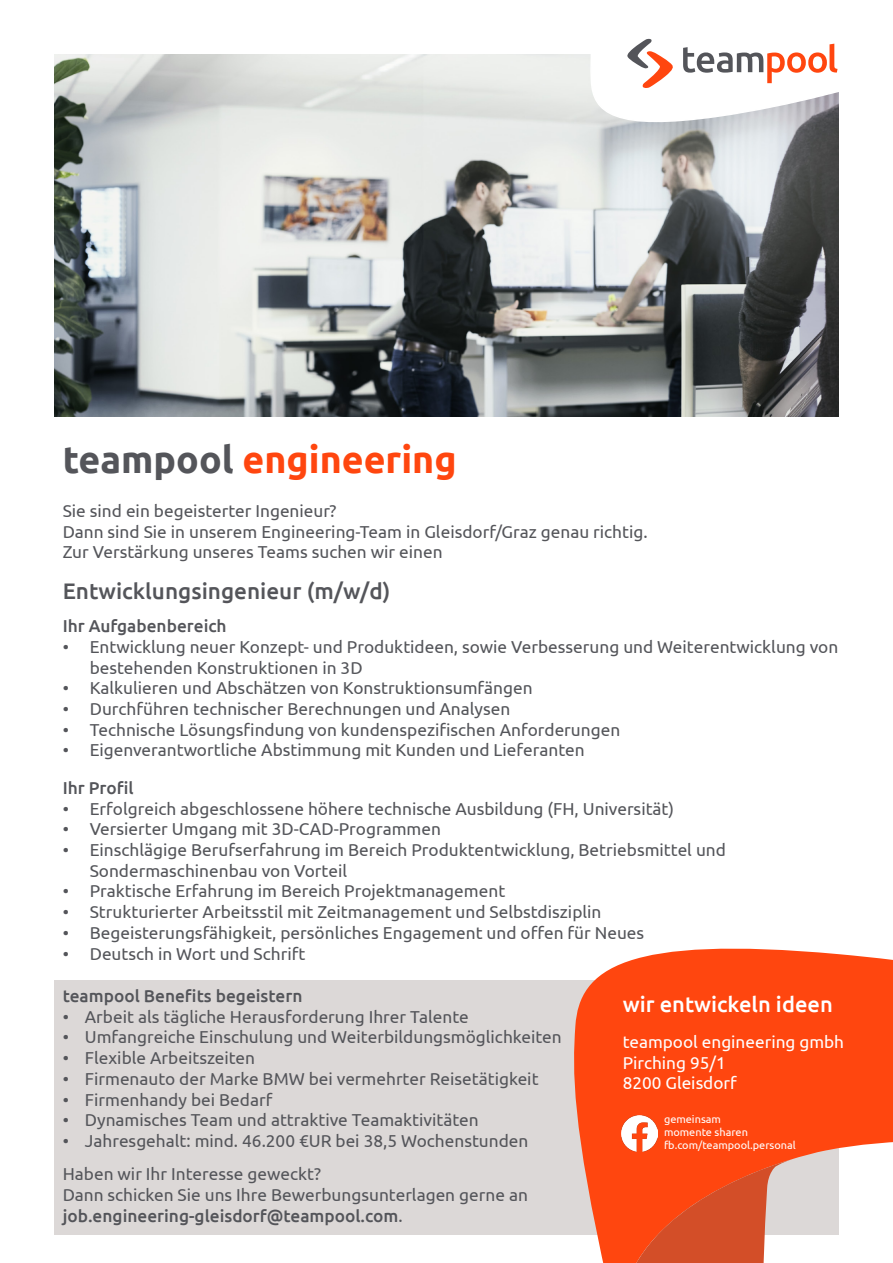
<style>
.page{position:relative;width:893px;height:1263px;background:#fff}
.page>*{position:absolute;margin:0;border:0;box-sizing:border-box;transform-origin:0 0}
.t1{font:700 37.5px "Ubuntu";color:#ff460f}
.t2{font:500 22.5px "Ubuntu";color:#54555a}
.t3{font:500 21.9px "Ubuntu";color:#fff}
.t4{font:17.25px/20.7px "Ubuntu";color:#54555a}
.t5{font:500 17.25px "Ubuntu";color:#54555a}
.t6{font:17.25px/20.5px "Ubuntu";color:#fff}
.t7{font:10.95px/13px "Ubuntu";color:#fff}
.s1{color:#54555a}
.s2{font-weight:500}
</style>
<div class="page">
<div style="left:54px;top:980px;width:785px;height:255px;background:#dcd8d7"></div>
<img style="left:54px;top:54px;width:785px;height:363px">
<svg style="left:590px;top:38px;width:249px;height:93px"></svg>
<svg style="left:574px;top:948px;width:319px;height:315px;fill:#ff460f"></svg>
<svg style="left:614px;top:1159px;width:179px;height:104px;background:#e96037"></svg>
<img style="left:622px;top:1116px;width:36px;height:35px">
<h1 class="t1" style="left:63px;top:437px;width:395px"><span class="s1">teampool</span> engineering</h1>
<p class="t4" style="left:63px;top:500px;width:586px">Sie sind ein begeisterter Ingenieur?<br>Dann sind Sie in unserem Engineering-Team in Gleisdorf/Graz genau richtig.<br>Zur Verstärkung unseres Teams suchen wir einen</p>
<h2 class="t2" style="left:63px;top:577px;width:329px">Entwicklungsingenieur (m/w/d)</h2>
<p class="t5" style="left:63px;top:615px;width:165px">Ihr Aufgabenbereich</p>
<p class="t4" style="left:90px;top:636px;width:750px;text-indent:-27px">• Entwicklung neuer Konzept- und Produktideen, sowie Verbesserung und Weiterentwicklung von bestehenden Konstruktionen in 3D</p>
<p class="t4" style="left:63px;top:677px;width:471px">• Kalkulieren und Abschätzen von Konstruktionsumfängen</p>
<p class="t4" style="left:63px;top:698px;width:449px">• Durchführen technischer Berechnungen und Analysen</p>
<p class="t4" style="left:63px;top:719px;width:559px">• Technische Lösungsfindung von kundenspezifischen Anforderungen</p>
<p class="t4" style="left:63px;top:739px;width:523px">• Eigenverantwortliche Abstimmung mit Kunden und Lieferanten</p>
<p class="t5" style="left:63px;top:777px;width:72px">Ihr Profil</p>
<p class="t4" style="left:63px;top:798px;width:613px">• Erfolgreich abgeschlossene höhere technische Ausbildung (FH, Universität)</p>
<p class="t4" style="left:63px;top:818px;width:380px">• Versierter Umgang mit 3D-CAD-Programmen</p>
<p class="t4" style="left:90px;top:839px;width:638px;text-indent:-27px">• Einschlägige Berufserfahrung im Bereich Produktentwicklung, Betriebsmittel und<br>Sondermaschinenbau von Vorteil</p>
<p class="t4" style="left:63px;top:880px;width:444px">• Praktische Erfahrung im Bereich Projektmanagement</p>
<p class="t4" style="left:63px;top:901px;width:540px">• Strukturierter Arbeitsstil mit Zeitmanagement und Selbstdisziplin</p>
<p class="t4" style="left:63px;top:922px;width:583px">• Begeisterungsfähigkeit, persönliches Engagement und offen für Neues</p>
<p class="t4" style="left:63px;top:942px;width:244px">• Deutsch in Wort und Schrift</p>
<p class="t5" style="left:63px;top:985px;width:241px">teampool Benefits begeistern</p>
<p class="t4" style="left:63px;top:1006px;width:408px">• Arbeit als tägliche Herausforderung Ihrer Talente</p>
<p class="t4" style="left:63px;top:1026px;width:500px">• Umfangreiche Einschulung und Weiterbildungsmöglichkeiten</p>
<p class="t4" style="left:63px;top:1047px;width:194px">• Flexible Arbeitszeiten</p>
<p class="t4" style="left:63px;top:1068px;width:477px">• Firmenauto der Marke BMW bei vermehrter Reisetätigkeit</p>
<p class="t4" style="left:63px;top:1088px;width:211px">• Firmenhandy bei Bedarf</p>
<p class="t4" style="left:63px;top:1109px;width:418px">• Dynamisches Team und attraktive Teamaktivitäten</p>
<p class="t4" style="left:63px;top:1124px;width:467px;line-height:33.2px">• Jahresgehalt: mind. 46.200 €UR bei 38,5 Wochenstunden<br>Haben wir Ihr Interesse geweckt?</p>
<p class="t4" style="left:63px;top:1184px;width:467px">Dann schicken Sie uns Ihre Bewerbungsunterlagen gerne an <span class="s2">job.engineering-gleisdorf@teampool.com</span>.</p>
<p class="t3" style="left:623px;top:990px;width:212px">wir entwickeln ideen</p>
<p class="t6" style="left:623px;top:1031px;width:223px">teampool engineering gmbh<br>Pirching 95/1<br>8200 Gleisdorf</p>
<p class="t7" style="left:664px;top:1112px;width:133px">gemeinsam<br>momente sharen fb.com/teampool.personal</p>
</div>
